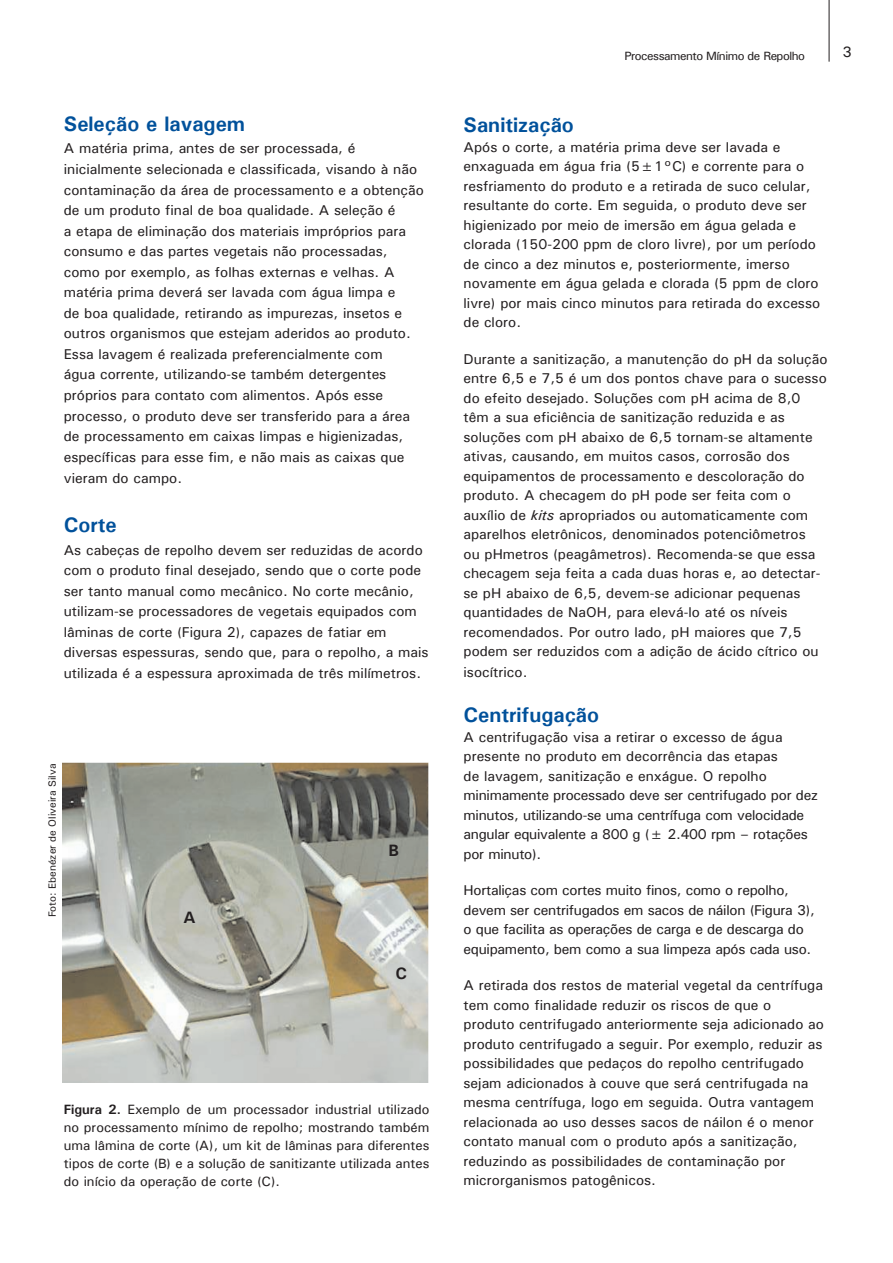
<style>
.page{position:relative;width:893px;height:1263px;background:#fff}
.page>*{position:absolute;margin:0;border:0;box-sizing:border-box;transform-origin:0 0}
.Título_1{font:700 21px "Univers";color:#01519b}
.t1{font:700 16.5px "Univers";color:#231f20}
.t2{font:500 15px "Univers";color:#231f20}
.Corpo_de_texto_1{font:500 14.25px/19.5px "Univers";color:#231f20}
.Corpo_de_texto_1-2{font:500 14.25px/19.5px "Univers";letter-spacing:-.02em;color:#231f20}
.figuras{font:500 13.5px/18px "Univers";color:#231f20;text-align:justify}
.Título_2{font:500 12px "Univers";letter-spacing:-.04em;color:#231f20}
.Legendas{font:500 10.5px "Univers";color:#231f20}
.s1{font-weight:700}
.s2{font-weight:400;font-style:italic}
</style>
<div class="page">
<hr style="left:829px;top:0;width:1px;height:62px;background:#231f20">
<img style="left:63px;top:763px;width:365px;height:319px">
<p class="Título_1" style="left:64px;top:110px;width:183px">Seleção e lavagem</p>
<p class="Corpo_de_texto_1" style="left:64px;top:138px;width:362px;line-height:20.5px">A matéria prima, antes de ser processada, é inicialmente selecionada e classificada, visando à não contaminação da área de processamento e a obtenção de um produto final de boa qualidade. A seleção é<br>a etapa de eliminação dos materiais impróprios para consumo e das partes vegetais não processadas, como por exemplo, as folhas externas e velhas. A matéria prima deverá ser lavada com água limpa e<br>de boa qualidade, retirando as impurezas, insetos e outros organismos que estejam aderidos ao produto.<br>Essa lavagem é realizada preferencialmente com<br>água corrente, utilizando-se também detergentes próprios para contato com alimentos. Após esse processo, o produto deve ser transferido para a área de processamento em caixas limpas e higienizadas, específicas para esse fim, e não mais as caixas que vieram do campo.</p>
<p class="Título_1" style="left:64px;top:511px;width:55px">Corte</p>
<p class="Corpo_de_texto_1" style="left:64px;top:539px;width:366px;line-height:20.5px">As cabeças de repolho devem ser reduzidas de acordo com o produto final desejado, sendo que o corte pode ser tanto manual como mecânico. No corte mecânio, utilizam-se processadores de vegetais equipados com lâminas de corte (Figura 2), capazes de fatiar em diversas espessuras, sendo que, para o repolho, a mais utilizada é a espessura aproximada de três milímetros.</p>
<p class="Legendas" style="left:45px;top:917px;width:155px;rotate:-90deg">Foto: Ebenézer de Oliveira Silva</p>
<p class="t1" style="left:184px;top:907px;width:14px">A</p>
<p class="t1" style="left:388px;top:840px;width:12px">B</p>
<p class="t1" style="left:395px;top:963px;width:13px">C</p>
<p class="figuras" style="left:64px;top:1100px;width:367px"><span class="s1">Figura 2.</span> Exemplo de um processador industrial utilizado no processamento mínimo de repolho; mostrando também uma lâmina de corte (A), um kit de lâminas para diferentes tipos de corte (B) e a solução de sanitizante utilizada antes do início da operação de corte (C).</p>
<p class="Título_2" style="left:625px;top:48px;width:182px">Processamento Mínimo de Repolho</p>
<p class="t2" style="left:843px;top:42px;width:11px">3</p>
<p class="Título_1" style="left:463px;top:112px;width:112px">Sanitização</p>
<p class="Corpo_de_texto_1" style="left:463px;top:137px;width:358px">Após o corte, a matéria prima deve ser lavada e enxaguada em água fria (5±1°C) e corrente para o resfriamento do produto e a retirada de suco celular, resultante do corte. Em seguida, o produto deve ser higienizado por meio de imersão em água gelada e clorada (150-200 ppm de cloro livre), por um período de cinco a dez minutos e, posteriormente, imerso novamente em água gelada e clorada (5 ppm de cloro livre) por mais cinco minutos para retirada do excesso de cloro.</p>
<p class="Corpo_de_texto_1" style="left:463px;top:349px;width:366px">Durante a sanitização, a manutenção do pH da solução entre 6,5 e 7,5 é um dos pontos chave para o sucesso do efeito desejado. Soluções com pH acima de 8,0 têm a sua eficiência de sanitização reduzida e as soluções com pH abaixo de 6,5 tornam-se altamente ativas, causando, em muitos casos, corrosão dos equipamentos de processamento e descoloração do produto. A checagem do pH pode ser feita com o auxílio de <span class="s2">kits</span> apropriados ou automaticamente com aparelhos eletrônicos, denominados potenciômetros<br>ou pHmetros (peagâmetros). Recomenda-se que essa checagem seja feita a cada duas horas e, ao detectar&shy;se pH abaixo de 6,5, devem-se adicionar pequenas quantidades de NaOH, para elevá-lo até os níveis recomendados. Por outro lado, pH maiores que 7,5 podem ser reduzidos com a adição de ácido cítrico ou</p>
<p class="Corpo_de_texto_1" style="left:463px;top:662px;width:65px">isocítrico.</p>
<p class="Título_1" style="left:463px;top:702px;width:137px">Centrifugação</p>
<p class="Corpo_de_texto_1-2" style="left:463px;top:727px;width:356px">A centrifugação visa a retirar o excesso de água presente no produto em decorrência das etapas<br>de lavagem, sanitização e enxágue. O repolho minimamente processado deve ser centrifugado por dez minutos, utilizando-se uma centrífuga com velocidade angular equivalente a 800 g (± 2.400 rpm – rotações por minuto).</p>
<p class="Corpo_de_texto_1-2" style="left:463px;top:880px;width:353px">Hortaliças com cortes muito finos, como o repolho, devem ser centrifugados em sacos de náilon (Figura 3), o que facilita as operações de carga e de descarga do equipamento, bem como a sua limpeza após cada uso.</p>
<p class="Corpo_de_texto_1" style="left:463px;top:975px;width:362px">A retirada dos restos de material vegetal da centrífuga tem como finalidade reduzir os riscos de que o produto centrifugado anteriormente seja adicionado ao produto centrifugado a seguir. Por exemplo, reduzir as possibilidades que pedaços do repolho centrifugado sejam adicionados à couve que será centrifugada na mesma centrífuga, logo em seguida. Outra vantagem relacionada ao uso desses sacos de náilon é o menor contato manual com o produto após a sanitização, reduzindo as possibilidades de contaminação por microrganismos patogênicos.</p>
</div>
